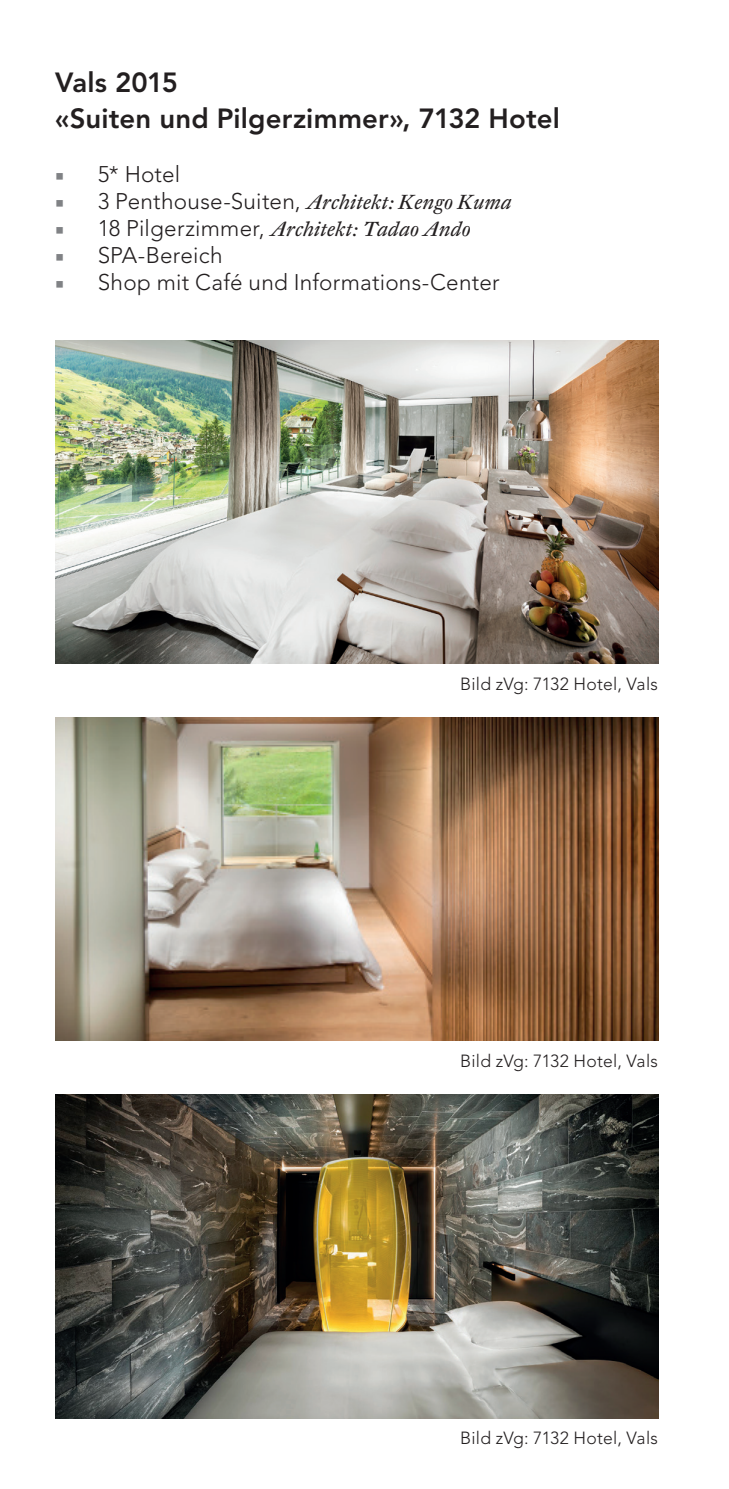
<style>
.page{position:relative;width:729px;height:1489px;background:#fff}
.page>*{position:absolute;margin:0;border:0;box-sizing:border-box;transform-origin:0 0}
.t1{font:800 27.5px/36px "Avenir LT Std";letter-spacing:.005em;color:#231f20}
.t2{font:300 22.5px "Avenir LT Std";letter-spacing:.01em;color:#231f20}
.t3{font:italic 20px "DTL Fleischmann ST";letter-spacing:.02em;color:#231f20}
.t4{font:300 17.5px "Avenir LT Std";letter-spacing:.015em;color:#231f20}
.s1{font-family:"Minion Pro";font-weight:400;color:#808285}
.s2{font-family:"Minion Pro";font-style:normal;font-size:22.5px;color:#808285}
.s3{font-family:"Avenir LT Std";font-weight:300;font-style:normal;font-size:22.5px}
</style>
<div class="page">
<img style="left:55px;top:340px;width:603px;height:323px">
<img style="left:55px;top:1094px;width:603px;height:323px">
<img style="left:55px;top:717px;width:603px;height:323px">
<h1 class="t1" style="left:55px;top:64px;width:506px">Vals 2015<br>«Suiten und Pilgerzimmer», 7132 Hotel</h1>
<p class="t2" style="left:55px;top:161px;width:127px"><span class="s1">■</span> 5* Hotel</p>
<p class="t3" style="left:55px;top:189px;width:458px"><span class="s2">■</span> <span class="s3">3 Penthouse-Suiten,</span> Architekt: Kengo Kuma</p>
<p class="t3" style="left:55px;top:216px;width:417px"><span class="s2">■</span> <span class="s3">18 Pilgerzimmer,</span> Architekt: Tadao Ando</p>
<p class="t2" style="left:55px;top:242px;width:169px"><span class="s1">■</span> SPA-Bereich</p>
<p class="t2" style="left:55px;top:269px;width:446px"><span class="s1">■</span> Shop mit Café und Informations-Center</p>
<p class="t4" style="left:460px;top:673px;width:199px">Bild zVg: 7132 Hotel, Vals</p>
<p class="t4" style="left:460px;top:1050px;width:199px">Bild zVg: 7132 Hotel, Vals</p>
<p class="t4" style="left:460px;top:1427px;width:199px">Bild zVg: 7132 Hotel, Vals</p>
</div>
